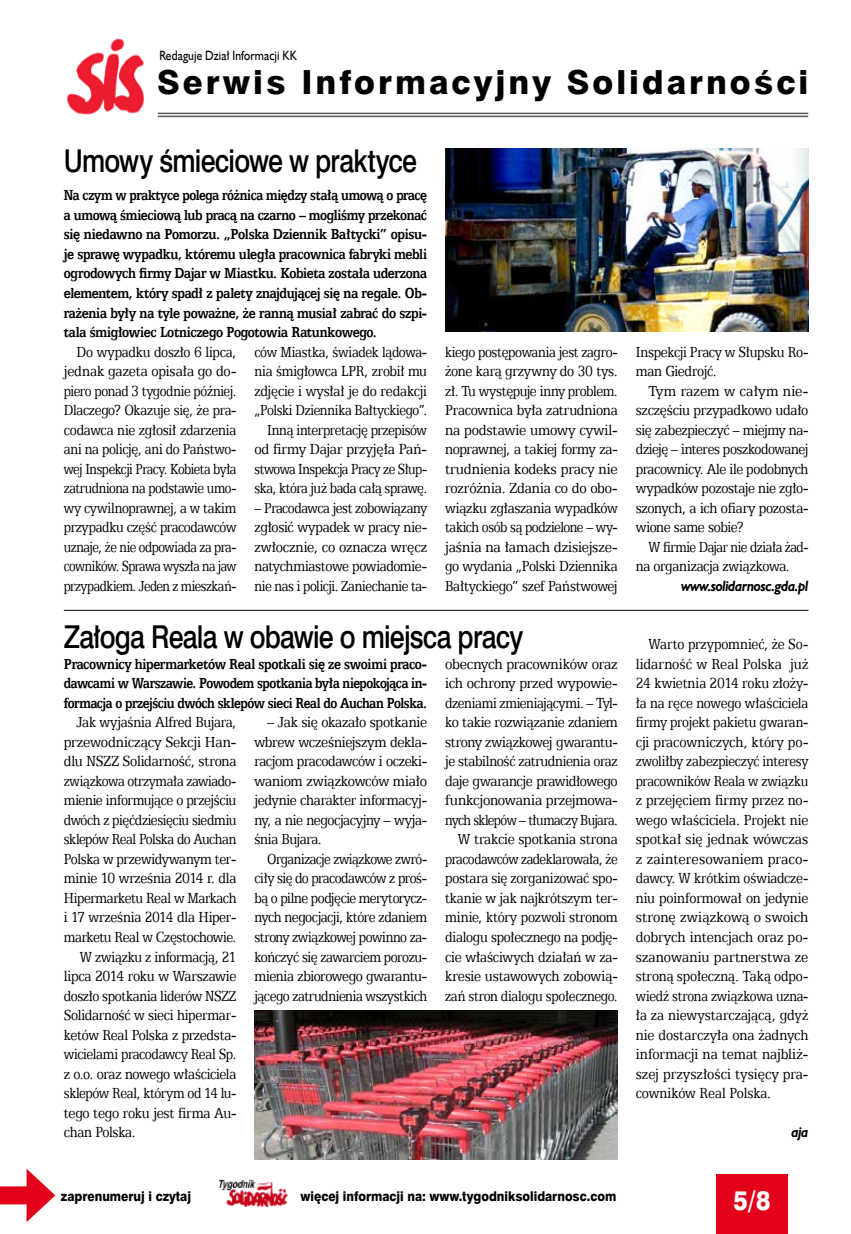
<style>
.page{position:relative;width:851px;height:1234px;background:#fff}
.page>*{position:absolute;margin:0;border:0;box-sizing:border-box;transform-origin:0 0}
.t1{font:33.3px "Swis 721 Hv EU";letter-spacing:.09em;color:#000}
.t2{font:31.5px "Swis 721 Md EU";letter-spacing:-.03em;color:#000;scale:.85 1}
.t3{font:27px "Swis 721 Hv EU";color:#fff;scale:.9 1}
.t4{font:16.5px/19.5px "Egyptian 505 EU";letter-spacing:-.025em;color:#000;text-align:justify;scale:.84 1}
.t5{font:16.5px/19.5px "Egyptian 505 EU";letter-spacing:-.025em;color:#000;text-align:justify;scale:.83 1}
.t6{font:16.5px/19.5px "Egyptian 505 EU";letter-spacing:-.025em;color:#000;text-align:justify;scale:.89 1}
.t7{font:700 16.5px/19.5px "Egyptian 505 EU";letter-spacing:-.03em;color:#000;text-align:justify;scale:.83 1}
.t8{font:16.5px/19.5px "Egyptian 505 EU";letter-spacing:-.025em;color:#000;text-align:justify;scale:.82 1}
.t9{font:16.5px/19.5px "Egyptian 505 EU";letter-spacing:-.025em;color:#000;scale:.85 1}
.t10{font:16.5px/19.5px "Egyptian 505 EU";letter-spacing:-.025em;color:#000;text-align:justify;scale:.87 1}
.t11{font:700 16.5px/19.5px "Egyptian 505 EU";letter-spacing:-.03em;color:#000;text-align:justify;scale:.85 1}
.t12{font:16.5px/19.5px "Egyptian 505 EU";letter-spacing:-.025em;color:#000;scale:.81 1}
.t13{font:16.5px "Egyptian 505 EU";letter-spacing:-.025em;color:#000;scale:.86 1}
.t14{font:16.5px "Egyptian 505 EU";letter-spacing:-.025em;color:#000;scale:.88 1}
.t15{font:italic 700 15px "Humanst 521 EU";letter-spacing:-.025em;color:#000;scale:.9 1}
.t16{font:13.5px "Swis 721 Hv EU";color:#000;scale:.9 1}
.t17{font:13.5px "Humanst 521 EU";letter-spacing:.015em;color:#000;scale:.85 1}
</style>
<div class="page">
<div style="left:716px;top:1174px;width:72px;height:59px;background:#e2001a"></div>
<img style="left:219px;top:1179px;width:69px;height:27px">
<div style="left:0;top:1186px;width:38px;height:18px;background:#e2001a"></div>
<svg style="left:27px;top:1169px;width:28px;height:52px"></svg>
<img style="left:66px;top:38px;width:78px;height:77px">
<hr style="left:158px;top:113px;width:650px;height:1px;background:#58585a">
<hr style="left:158px;top:116px;width:650px;height:1px;background:#58585a">
<img style="left:445px;top:149px;width:363px;height:182px">
<hr style="left:64px;top:610px;width:744px;height:1px;background:#000">
<img style="left:254px;top:1010px;width:363px;height:149px">
<p class="t17" style="left:159px;top:47px;width:163px">Redaguje Dział Informacji KK</p>
<h1 class="t1" style="left:157px;top:62px;width:652px">Serwis Informacyjny Solidarności</h1>
<h2 class="t2" style="left:64px;top:141px;width:417px">Umowy śmieciowe w praktyce</h2>
<p class="t7" style="left:64px;top:185px;width:439px">Na czym w praktyce polega różnica między stałą umową o pracę a umową śmieciową lub pracą na czarno – mogliśmy przekonać się niedawno na Pomorzu. „Polska Dziennik Bałtycki” opisu&shy;je sprawę wypadku, któremu uległa pracownica fabryki mebli ogrodowych firmy Dajar w Miastku. Kobieta została uderzona elementem, który spadł z palety znajdującej się na regale. Ob&shy;rażenia były na tyle poważne, że ranną musiał zabrać do szpi&shy;tala śmigłowiec Lotniczego Pogotowia Ratunkowego.</p>
<p class="t4" style="left:64px;top:341px;width:207px;text-indent:13px">Do wypadku doszło 6 lipca, jednak gazeta opisała go do&shy;piero ponad 3 tygodnie później.<br>Dlaczego? Okazuje się, że pra&shy;codawca nie zgłosił zdarzenia ani na policję, ani do Państwo&shy;wej Inspekcji Pracy. Kobieta była zatrudniona na podstawie umo&shy;wy cywilnoprawnej, a w takim przypadku część pracodawców uznaje, że nie odpowiada za pra&shy;cowników. Sprawa wyszła na jaw przypadkiem. Jeden z mieszkań-</p>
<p class="t5" style="left:254px;top:341px;width:209px;text-align:right">ców Miastka, świadek lądowa&shy;nia śmigłowca LPR, zrobił mu zdjęcie i wysłał je do redakcji „Polski Dziennika Bałtyckiego”.<br>Inną interpretację przepisów od firmy Dajar przyjęła Pań&shy;stwowa Inspekcja Pracy ze Słup&shy;ska, która już bada całą sprawę.</p>
<p class="t5" style="left:254px;top:497px;width:209px">– Pracodawca jest zobowiązany zgłosić wypadek w pracy nie&shy;zwłocznie, co oznacza wręcz natychmiastowe powiadomie&shy;nie nas i policji. Zaniechanie ta-</p>
<p class="t5" style="left:445px;top:341px;width:209px">kiego postępowania jest zagro&shy;żone karą grzywny do 30 tys. zł. Tu występuje inny problem.<br>Pracownica była zatrudniona na podstawie umowy cywil&shy;noprawnej, a takiej formy za&shy;trudnienia kodeks pracy nie rozróżnia. Zdania co do obo&shy;wiązku zgłaszania wypadków takich osób są podzielone – wy&shy;jaśnia na łamach dzisiejsze&shy;go wydania „Polski Dziennika Bałtyckiego” szef Państwowej</p>
<p class="t9" style="left:635px;top:341px;width:204px">Inspekcji Pracy w Słupsku Ro&shy;man Giedrojć.</p>
<p class="t6" style="left:635px;top:380px;width:195px;text-indent:13px">Tym razem w całym nie&shy;szczęściu przypadkowo udało się zabezpieczyć – miejmy na&shy;dzieję – interes poszkodowanej pracownicy. Ale ile podobnych wypadków pozostaje nie zgło&shy;szonych, a ich ofiary pozosta&shy;wione same sobie?</p>
<p class="t12" style="left:635px;top:536px;width:214px;text-indent:13px">W firmie Dajar nie działa żad&shy;na organizacja związkowa.</p>
<p class="t15" style="left:681px;top:576px;width:142px">www.solidarnosc.gda.pl</p>
<h2 class="t2" style="left:64px;top:617px;width:542px">Załoga Reala w obawie o miejsca pracy</h2>
<p class="t11" style="left:64px;top:653px;width:429px">Pracownicy hipermarketów Real spotkali się ze swoimi praco&shy;dawcami w Warszawie. Powodem spotkania była niepokojąca in&shy;formacja o przejściu dwóch sklepów sieci Real do Auchan Polska.</p>
<p class="t9" style="left:77px;top:712px;width:189px">Jak wyjaśnia Alfred Bujara,</p>
<p class="t14" style="left:64px;top:732px;width:198px">przewodniczący Sekcji Han-</p>
<p class="t10" style="left:64px;top:751px;width:200px">dlu NSZZ Solidarność, strona</p>
<p class="t8" style="left:64px;top:770px;width:212px">związkowa otrzymała zawiado-</p>
<p class="t4" style="left:64px;top:790px;width:207px">mienie informujące o przejściu</p>
<p class="t5" style="left:64px;top:809px;width:209px">dwóch z pięćdziesięciu siedmiu</p>
<p class="t5" style="left:64px;top:829px;width:209px">sklepów Real Polska do Auchan</p>
<p class="t4" style="left:64px;top:848px;width:207px">Polska w przewidywanym ter-</p>
<p class="t9" style="left:64px;top:868px;width:204px">minie 10 września 2014 r. dla</p>
<p class="t4" style="left:64px;top:887px;width:207px">Hipermarketu Real w Markach</p>
<p class="t9" style="left:64px;top:907px;width:204px">i 17 września 2014 dla Hiper-</p>
<p class="t4" style="left:64px;top:926px;width:207px">marketu Real w Częstochowie.</p>
<p class="t4" style="left:80px;top:946px;width:188px">W związku z informacją, 21</p>
<p class="t13" style="left:64px;top:966px;width:202px">lipca 2014 roku w Warszawie</p>
<p class="t4" style="left:64px;top:985px;width:207px">doszło spotkania liderów NSZZ</p>
<p class="t9" style="left:64px;top:1004px;width:204px">Solidarność w sieci hipermar-</p>
<p class="t9" style="left:64px;top:1024px;width:204px">ketów Real Polska z przedsta-</p>
<p class="t4" style="left:64px;top:1043px;width:207px">wicielami pracodawcy Real Sp.</p>
<p class="t9" style="left:64px;top:1063px;width:204px">z o.o. oraz nowego właściciela</p>
<p class="t5" style="left:64px;top:1082px;width:209px">sklepów Real, którym od 14 lu-</p>
<p class="t13" style="left:64px;top:1102px;width:202px">tego tego roku jest firma Au-</p>
<p class="t9" style="left:64px;top:1121px;width:86px">chan Polska.</p>
<p class="t6" style="left:445px;top:653px;width:195px;text-align:right">obecnych pracowników oraz ich ochrony przed wypowie&shy;dzeniami zmieniającymi. – Tyl&shy;ko takie rozwiązanie zdaniem strony związkowej gwarantu&shy;je stabilność zatrudnienia oraz daje gwarancje prawidłowego funkcjonowania przejmowa&shy;nych sklepów – tłumaczy Bujara.<br>W trakcie spotkania strona pracodawców zadeklarowała, że postara się zorganizować spo&shy;tkanie w jak najkrótszym ter&shy;minie, który pozwoli stronom dialogu społecznego na podję&shy;cie właściwych działań w za&shy;kresie ustawowych zobowią&shy;zań stron dialogu społecznego.</p>
<p class="t10" style="left:254px;top:712px;width:200px;text-indent:13px">– Jak się okazało spotkanie wbrew wcześniejszym dekla&shy;racjom pracodawców i oczeki&shy;waniom związkowców miało jedynie charakter informacyj&shy;ny, a nie negocjacyjny – wyja&shy;śnia Bujara.</p>
<p class="t8" style="left:254px;top:848px;width:212px;text-indent:13px">Organizacje związkowe zwró&shy;ciły się do pracodawców z proś&shy;bą o pilne podjęcie merytorycz&shy;nych negocjacji, które zdaniem strony związkowej powinno za&shy;kończyć się zawarciem porozu&shy;mienia zbiorowego gwarantu&shy;jącego zatrudnienia wszystkich</p>
<p class="t4" style="left:635px;top:634px;width:207px;text-indent:13px">Warto przypomnieć, że So&shy;lidarność w Real Polska już 24 kwietnia 2014 roku złoży&shy;ła na ręce nowego właściciela firmy projekt pakietu gwaran&shy;cji pracowniczych, który po&shy;zwoliłby zabezpieczyć interesy pracowników Reala w związku z przejęciem firmy przez no&shy;wego właściciela. Projekt nie spotkał się jednak wówczas z zainteresowaniem praco&shy;dawcy. W krótkim oświadcze&shy;niu poinformował on jedynie stronę związkową o swoich dobrych intencjach oraz po&shy;szanowaniu partnerstwa ze stroną społeczną. Taką odpo&shy;wiedź strona związkowa uzna&shy;ła za niewystarczającą, gdyż nie dostarczyła ona żadnych informacji na temat najbliż&shy;szej przyszłości tysięcy pra&shy;cowników Real Polska.</p>
<p class="t15" style="left:791px;top:1122px;width:20px">aja</p>
<p class="t16" style="left:61px;top:1187px;width:146px">zaprenumeruj i czytaj</p>
<p class="t16" style="left:300px;top:1187px;width:352px">więcej informacji na: www.tygodniksolidarnosc.com</p>
<h3 class="t3" style="left:733px;top:1183px;width:42px">5/8</h3>
</div>
